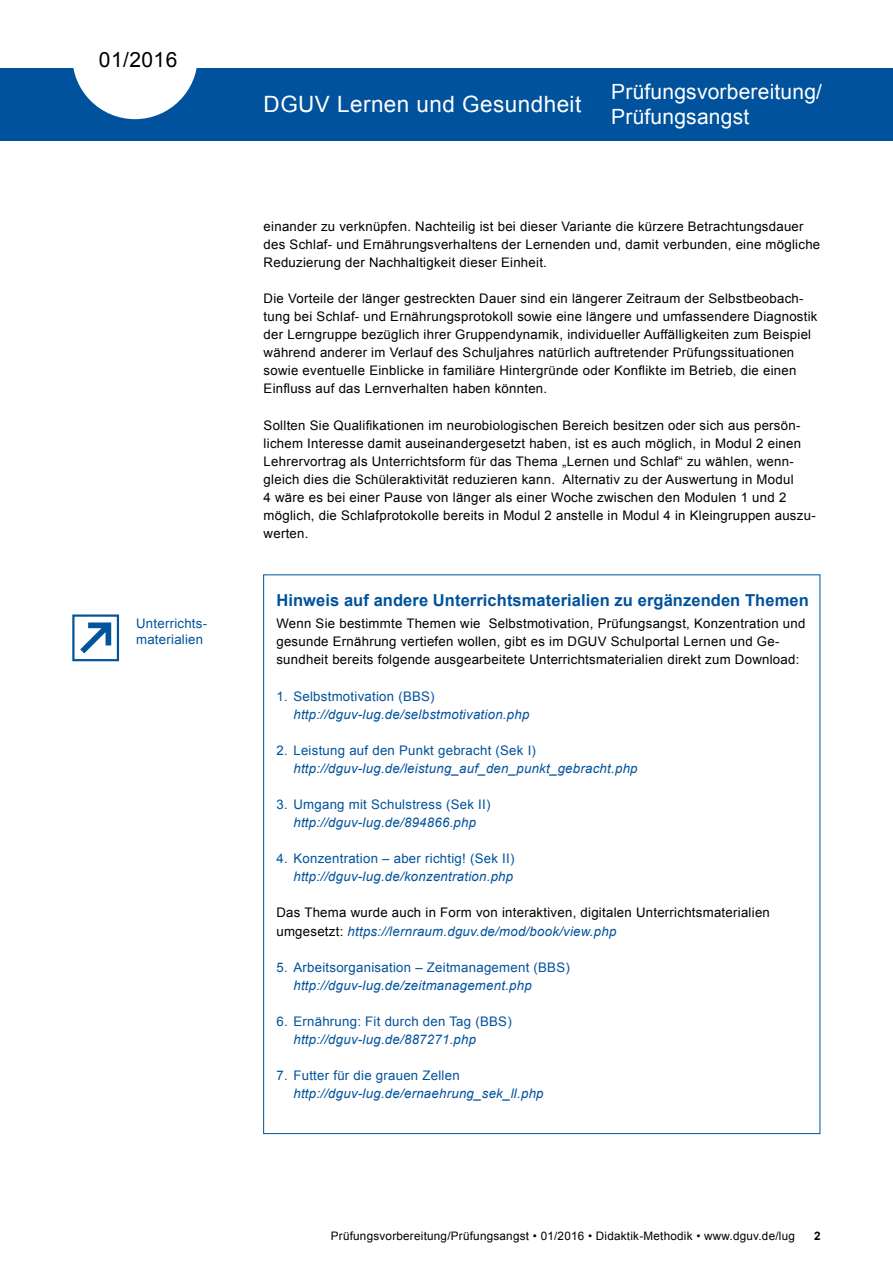
<style>
.page{position:relative;width:893px;height:1263px;background:#fff}
.page>*{position:absolute;margin:0;border:0;box-sizing:border-box;transform-origin:0 0}
.t1{font:22.5px "Arial";letter-spacing:.02em;color:#fff}
.t2{font:21px/25.2px "Arial";letter-spacing:.01em;color:#fff}
.t3{font:21px "Arial";letter-spacing:.02em;color:#000}
.t4{font:700 16.5px "Arial";letter-spacing:.005em;color:#00529c}
.t5{font:13.2px/18px "Arial";letter-spacing:.02em;color:#000}
.t6{font:italic 13.2px "Arial";letter-spacing:.02em;color:#00529c}
.t7{font:13.2px/15.9px "Arial";letter-spacing:.02em;color:#00529c}
.t8{font:11.7px "Arial";letter-spacing:.02em;color:#000}
.t9{font:700 11.7px "Arial";color:#000}
.s1{font-style:italic;color:#00529c}
</style>
<div class="page">
<div style="left:0;top:68px;width:893px;height:72px;background:#00529c"></div>
<svg style="left:73px;top:68px;width:124px;height:51px"></svg>
<div style="left:72px;top:614px;width:47px;height:47px;border:2px solid #00559c"></div>
<svg style="left:80px;top:622px;width:31px;height:31px"></svg>
<h2 class="t3" style="left:99px;top:46px;width:80px">01/2016</h2>
<p class="t7" style="left:136px;top:616px;width:72px">Unterrichts&shy;materialien</p>
<h1 class="t1" style="left:264px;top:89px;width:319px">DGUV Lernen und Gesundheit</h1>
<h2 class="t2" style="left:611px;top:80px;width:212px">Prüfungsvorbereitung/<br>Prüfungsangst</h2>
<p class="t5" style="left:264px;top:217px;width:558px">einander zu verknüpfen. Nachteilig ist bei dieser Variante die kürzere Betrachtungsdauer des Schlaf- und Ernährungsverhaltens der Lernenden und, damit verbunden, eine mögliche<br>Reduzierung der Nachhaltigkeit dieser Einheit.</p>
<p class="t5" style="left:264px;top:289px;width:555px">Die Vorteile der länger gestreckten Dauer sind ein längerer Zeitraum der Selbstbeobach&shy;tung bei Schlaf- und Ernährungsprotokoll sowie eine längere und umfassendere Diagnostik der Lerngruppe bezüglich ihrer Gruppendynamik, individueller Auffälligkeiten zum Beispiel während anderer im Verlauf des Schuljahres natürlich auftretender Prüfungssituationen sowie eventuelle Einblicke in familiäre Hintergründe oder Konflikte im Betrieb, die einen Einfluss auf das Lernverhalten haben könnten.</p>
<p class="t5" style="left:264px;top:416px;width:554px">Sollten Sie Qualifikationen im neurobiologischen Bereich besitzen oder sich aus persön&shy;lichem Interesse damit auseinandergesetzt haben, ist es auch möglich, in Modul 2 einen Lehrervortrag als Unterrichtsform für das Thema „Lernen und Schlaf“ zu wählen, wenn&shy;gleich dies die Schüleraktivität reduzieren kann. Alternativ zu der Auswertung in Modul<br>4 wäre es bei einer Pause von länger als einer Woche zwischen den Modulen 1 und 2 möglich, die Schlafprotokolle bereits in Modul 2 anstelle in Modul 4 in Kleingruppen auszu&shy;werten.</p>
<p class="t4" style="left:276px;top:589px;width:534px">Hinweis auf andere Unterrichtsmaterialien zu ergänzenden Themen</p>
<p class="t5" style="left:276px;top:615px;width:531px">Wenn Sie bestimmte Themen wie Selbstmotivation, Prüfungsangst, Konzentration und gesunde Ernährung vertiefen wollen, gibt es im DGUV Schulportal Lernen und Ge&shy;sundheit bereits folgende ausgearbeitete Unterrichtsmaterialien direkt zum Download:</p>
<p class="t7" style="left:276px;top:688px;width:160px">1. Selbstmotivation (BBS)</p>
<p class="t6" style="left:293px;top:705px;width:238px">http://dguv-lug.de/selbstmotivation.php</p>
<p class="t7" style="left:276px;top:742px;width:261px">2. Leistung auf den Punkt gebracht (Sek I)</p>
<p class="t6" style="left:293px;top:760px;width:346px">http://dguv-lug.de/leistung_auf_den_punkt_gebracht.php</p>
<p class="t7" style="left:276px;top:796px;width:216px">3. Umgang mit Schulstress (Sek II)</p>
<p class="t6" style="left:293px;top:814px;width:184px">http://dguv-lug.de/894866.php</p>
<p class="t7" style="left:276px;top:851px;width:240px">4. Konzentration – aber richtig! (Sek II)</p>
<p class="t6" style="left:293px;top:868px;width:221px">http://dguv-lug.de/konzentration.php</p>
<p class="t5" style="left:276px;top:904px;width:495px">Das Thema wurde auch in Form von interaktiven, digitalen Unterrichtsmaterialien umgesetzt: <span class="s1">https://lernraum.dguv.de/mod/book/view.php</span></p>
<p class="t7" style="left:276px;top:959px;width:295px">5. Arbeitsorganisation – Zeitmanagement (BBS)</p>
<p class="t6" style="left:293px;top:976px;width:240px">http://dguv-lug.de/zeitmanagement.php</p>
<p class="t7" style="left:276px;top:1013px;width:237px">6. Ernährung: Fit durch den Tag (BBS)</p>
<p class="t6" style="left:293px;top:1031px;width:184px">http://dguv-lug.de/887271.php</p>
<p class="t7" style="left:276px;top:1068px;width:185px">7. Futter für die grauen Zellen</p>
<p class="t6" style="left:293px;top:1085px;width:252px">http://dguv-lug.de/ernaehrung_sek_ll.php</p>
<p class="t8" style="left:331px;top:1228px;width:466px">Prüfungsvorbereitung/Prüfungsangst • 01/2016 • Didaktik-Methodik • www.dguv.de/lug</p>
<p class="t9" style="left:814px;top:1228px;width:8px">2</p>
</div>
